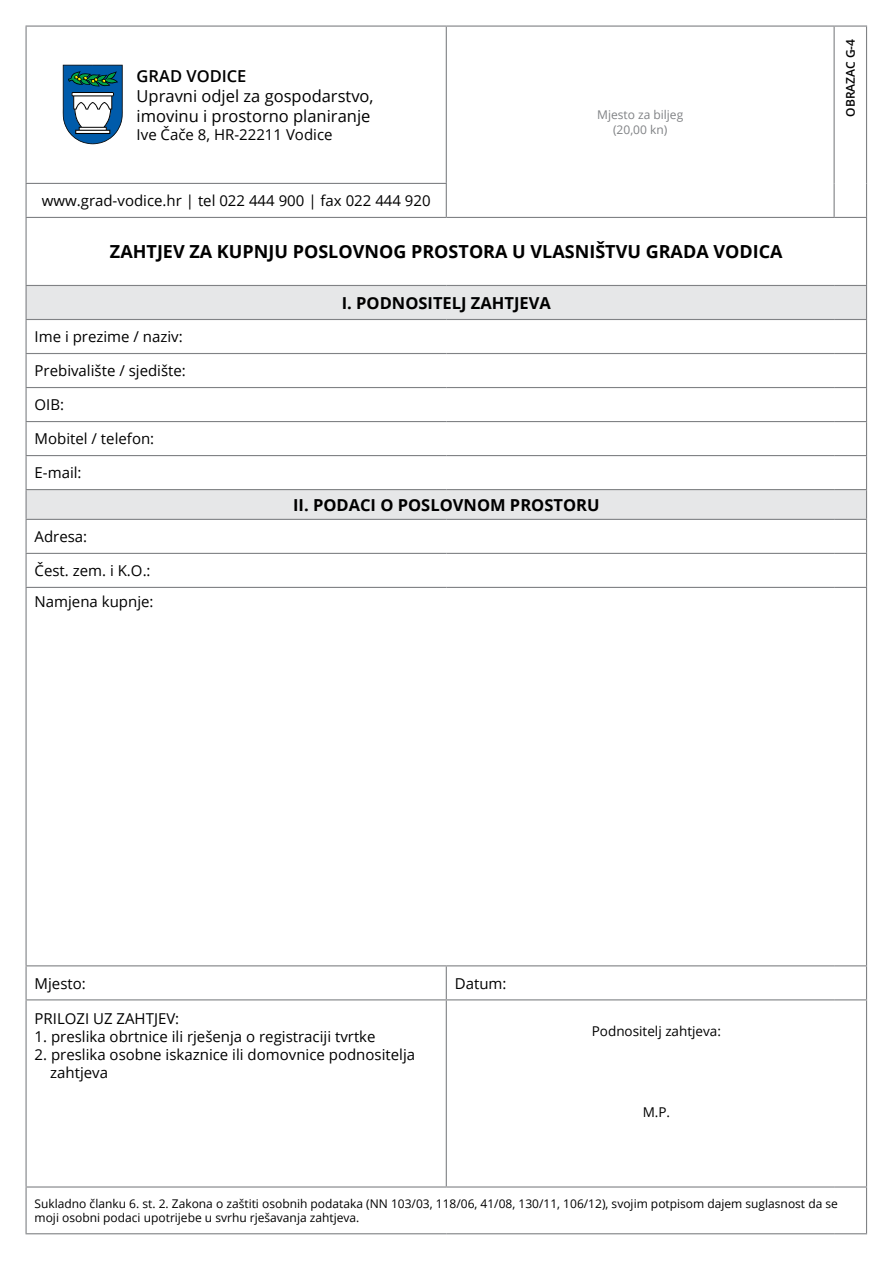
<style>
.page{position:relative;width:893px;height:1263px;background:#fff}
.page>*{position:absolute;margin:0;border:0;box-sizing:border-box;transform-origin:0 0}
.t1{font:700 18px "Open Sans";color:#000}
.t2{font:16.5px/19.8px "Open Sans";color:#000}
.t3{font:700 16.5px "Open Sans";color:#000}
.t4{font:600 16.5px "Open Sans";color:#000}
.t5{font:15px/31.2px "Open Sans";color:#000}
.t6{font:13.5px "Open Sans";color:#000}
.t7{font:12px/14.4px "Open Sans";color:#000}
.t8{font:12px/14.4px "Open Sans";color:#808285;text-align:center}
.t9{font:600 12px "Open Sans";color:#000}
</style>
<div class="page">
<svg style="left:63px;top:65px;width:60px;height:79px"></svg>
<svg style="left:27px;top:286px;width:839px;height:233px"></svg>
<hr style="left:26px;top:26px;width:420px;height:1px;background:#808285">
<hr style="left:26px;top:27px;width:1px;height:156px;background:#808285">
<hr style="left:446px;top:26px;width:388px;height:1px;background:#808285">
<hr style="left:446px;top:27px;width:1px;height:156px;background:#808285">
<hr style="left:834px;top:26px;width:33px;height:1px;background:#808285">
<hr style="left:833px;top:27px;width:2px;height:156px;background:#808285">
<hr style="left:866px;top:27px;width:1px;height:156px;background:#808285">
<hr style="left:26px;top:183px;width:421px;height:1px;background:#808285">
<hr style="left:26px;top:184px;width:1px;height:33px;background:#808285">
<hr style="left:446px;top:184px;width:1px;height:33px;background:#808285">
<hr style="left:833px;top:183px;width:2px;height:34px;background:#808285">
<hr style="left:866px;top:183px;width:1px;height:34px;background:#808285">
<hr style="left:26px;top:217px;width:420px;height:1px;background:#808285">
<hr style="left:26px;top:218px;width:1px;height:67px;background:#808285">
<hr style="left:446px;top:217px;width:388px;height:1px;background:#808285">
<hr style="left:834px;top:217px;width:33px;height:1px;background:#808285">
<hr style="left:866px;top:218px;width:1px;height:67px;background:#808285">
<hr style="left:26px;top:285px;width:420px;height:1px;background:#808285">
<hr style="left:26px;top:286px;width:1px;height:33px;background:#808285">
<hr style="left:446px;top:285px;width:388px;height:1px;background:#808285">
<hr style="left:834px;top:285px;width:33px;height:1px;background:#808285">
<hr style="left:866px;top:286px;width:1px;height:33px;background:#808285">
<hr style="left:26px;top:319px;width:420px;height:1px;background:#808285">
<hr style="left:26px;top:320px;width:1px;height:33px;background:#808285">
<hr style="left:446px;top:319px;width:388px;height:1px;background:#808285">
<hr style="left:834px;top:319px;width:33px;height:1px;background:#808285">
<hr style="left:866px;top:320px;width:1px;height:33px;background:#808285">
<hr style="left:26px;top:353px;width:420px;height:1px;background:#808285">
<hr style="left:26px;top:354px;width:1px;height:33px;background:#808285">
<hr style="left:446px;top:353px;width:388px;height:1px;background:#808285">
<hr style="left:834px;top:353px;width:33px;height:1px;background:#808285">
<hr style="left:866px;top:354px;width:1px;height:33px;background:#808285">
<hr style="left:26px;top:387px;width:420px;height:1px;background:#808285">
<hr style="left:26px;top:388px;width:1px;height:33px;background:#808285">
<hr style="left:446px;top:387px;width:388px;height:1px;background:#808285">
<hr style="left:834px;top:387px;width:33px;height:1px;background:#808285">
<hr style="left:866px;top:388px;width:1px;height:33px;background:#808285">
<hr style="left:26px;top:421px;width:420px;height:1px;background:#808285">
<hr style="left:26px;top:422px;width:1px;height:33px;background:#808285">
<hr style="left:446px;top:421px;width:388px;height:1px;background:#808285">
<hr style="left:834px;top:421px;width:33px;height:1px;background:#808285">
<hr style="left:866px;top:422px;width:1px;height:33px;background:#808285">
<hr style="left:26px;top:455px;width:420px;height:1px;background:#808285">
<hr style="left:26px;top:456px;width:1px;height:33px;background:#808285">
<hr style="left:446px;top:455px;width:388px;height:1px;background:#808285">
<hr style="left:834px;top:455px;width:33px;height:1px;background:#808285">
<hr style="left:866px;top:456px;width:1px;height:33px;background:#808285">
<hr style="left:26px;top:489px;width:420px;height:1px;background:#808285">
<svg style="left:26px;top:490px;width:1px;height:29px"></svg>
<hr style="left:446px;top:489px;width:388px;height:1px;background:#808285">
<hr style="left:834px;top:489px;width:33px;height:1px;background:#808285">
<svg style="left:866px;top:490px;width:1px;height:29px"></svg>
<hr style="left:26px;top:519px;width:420px;height:1px;background:#808285">
<hr style="left:26px;top:520px;width:1px;height:33px;background:#808285">
<hr style="left:446px;top:519px;width:388px;height:1px;background:#808285">
<hr style="left:834px;top:519px;width:33px;height:1px;background:#808285">
<hr style="left:866px;top:520px;width:1px;height:33px;background:#808285">
<hr style="left:26px;top:553px;width:420px;height:1px;background:#808285">
<hr style="left:26px;top:554px;width:1px;height:33px;background:#808285">
<hr style="left:446px;top:553px;width:388px;height:1px;background:#808285">
<hr style="left:834px;top:553px;width:33px;height:1px;background:#808285">
<hr style="left:866px;top:554px;width:1px;height:33px;background:#808285">
<hr style="left:26px;top:587px;width:420px;height:1px;background:#808285">
<hr style="left:26px;top:588px;width:1px;height:377px;background:#808285">
<hr style="left:446px;top:587px;width:388px;height:1px;background:#808285">
<hr style="left:834px;top:587px;width:33px;height:1px;background:#808285">
<hr style="left:866px;top:588px;width:1px;height:377px;background:#808285">
<hr style="left:26px;top:965px;width:420px;height:1px;background:#808285">
<hr style="left:26px;top:966px;width:1px;height:33px;background:#808285">
<hr style="left:446px;top:965px;width:388px;height:1px;background:#808285">
<hr style="left:446px;top:966px;width:1px;height:33px;background:#808285">
<hr style="left:834px;top:965px;width:33px;height:1px;background:#808285">
<hr style="left:866px;top:966px;width:1px;height:33px;background:#808285">
<hr style="left:26px;top:999px;width:420px;height:1px;background:#808285">
<hr style="left:26px;top:1000px;width:1px;height:186px;background:#808285">
<hr style="left:446px;top:999px;width:388px;height:1px;background:#808285">
<hr style="left:446px;top:1000px;width:1px;height:186px;background:#808285">
<hr style="left:834px;top:999px;width:33px;height:1px;background:#808285">
<hr style="left:866px;top:1000px;width:1px;height:186px;background:#808285">
<hr style="left:26px;top:1186px;width:420px;height:1px;background:#808285">
<hr style="left:26px;top:1187px;width:1px;height:46px;background:#808285">
<hr style="left:446px;top:1186px;width:388px;height:1px;background:#808285">
<hr style="left:834px;top:1186px;width:33px;height:1px;background:#808285">
<hr style="left:866px;top:1187px;width:1px;height:46px;background:#808285">
<hr style="left:26px;top:1233px;width:420px;height:1px;background:#808285">
<hr style="left:446px;top:1233px;width:388px;height:1px;background:#808285">
<hr style="left:834px;top:1233px;width:33px;height:1px;background:#808285">
<p class="t4" style="left:137px;top:65px;width:111px">GRAD VODICE</p>
<p class="t2" style="left:137px;top:86px;width:239px">Upravni odjel za gospodarstvo, imovinu i prostorno planiranje</p>
<p class="t5" style="left:137px;top:118px;width:197px">Ive Čače 8, HR-22211 Vodice</p>
<p class="t8" style="left:597px;top:107px;width:88px">Mjesto za biljeg (20,00 kn)</p>
<p class="t5" style="left:42px;top:185px;width:390px">www.grad-vodice.hr | tel 022 444 900 | fax 022 444 920</p>
<p class="t1" style="left:110px;top:239px;width:674px">ZAHTJEV ZA KUPNJU POSLOVNOG PROSTORA U VLASNIŠTVU GRADA VODICA</p>
<p class="t3" style="left:342px;top:291px;width:211px">I . PODNOSITELJ ZAHTJEVA</p>
<p class="t5" style="left:35px;top:321px;width:150px">Ime i prezime / naziv:</p>
<p class="t5" style="left:35px;top:355px;width:153px">Prebivalište / sjedište:</p>
<p class="t5" style="left:35px;top:389px;width:31px">OIB:</p>
<p class="t5" style="left:35px;top:423px;width:121px">Mobitel / telefon:</p>
<p class="t5" style="left:35px;top:457px;width:49px">E-mail:</p>
<p class="t3" style="left:293px;top:493px;width:308px">II . PODACI O POSLOVNOM PROSTORU</p>
<p class="t5" style="left:35px;top:521px;width:54px">Adresa:</p>
<p class="t5" style="left:35px;top:555px;width:120px">Čest. zem. i K.O.:<br>Namjena kupnje:</p>
<p class="t9" style="left:842px;top:117px;width:79px;rotate:-90deg">OBRAZAC G-4</p>
<p class="t5" style="left:35px;top:967px;width:53px">Mjesto:</p>
<p class="t5" style="left:455px;top:967px;width:53px">Datum:</p>
<p class="t5" style="left:35px;top:1003px;width:146px">Pri lozi uz zahtjev:</p>
<p class="t5" style="left:35px;top:1021px;width:342px">1. preslika obrtnice ili rješenja o registraciji tvrtke</p>
<p class="t5" style="left:50px;top:1045px;width:366px;line-height:18px;text-indent:-16px">2. preslika osobne iskaznice ili domovnice podnositelja zahtjeva</p>
<p class="t6" style="left:592px;top:1021px;width:131px">Podnositelj zahtjeva:</p>
<p class="t6" style="left:643px;top:1102px;width:29px">M.P.</p>
<p class="t7" style="left:35px;top:1196px;width:805px">Sukladno članku 6. st. 2. Zakona o zaštiti osobnih podataka (NN 103/03, 118/06, 41/08, 130/11, 106/12), svojim potpisom dajem suglasnost da se moji osobni podaci upotrijebe u svrhu rješavanja zahtjeva.</p>
</div>
